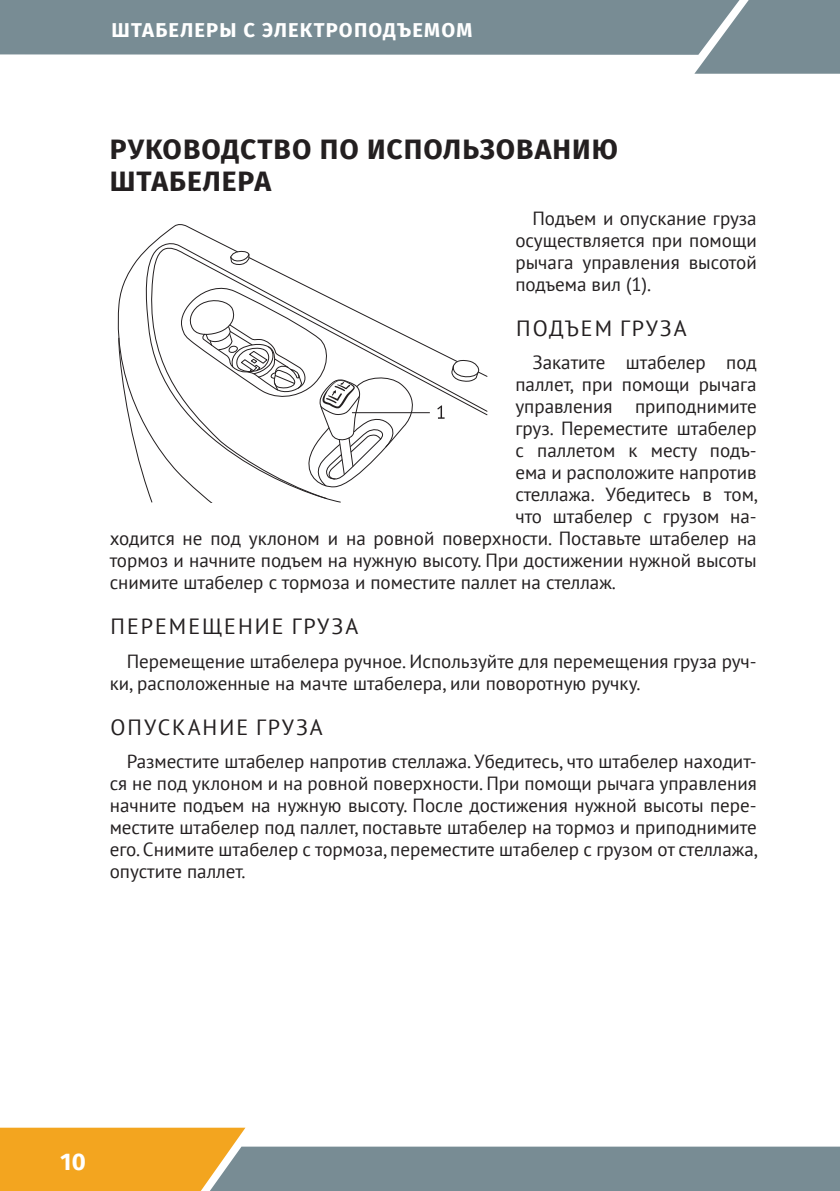
<style>
.page{position:relative;width:840px;height:1191px;background:#fff}
.page>*{position:absolute;margin:0;border:0;box-sizing:border-box;transform-origin:0 0}
.t1{font:700 28px/32px "Fira Sans OT";letter-spacing:.035em;color:#231f20}
.t2{font:700 24px "Fira Sans OT";color:#fff}
.t3{font:22px "PT Sans";letter-spacing:.09em;color:#231f20}
.t4{font:700 20px "Fira Sans OT";letter-spacing:.06em;color:#fff}
.t5{font:19px/22px "PT Sans";color:#231f20;text-align:justify}
</style>
<div class="page">
<div style="left:694px;top:0;width:145px;height:74px;background:#788c94"></div>
<svg style="left:0;top:1127px;width:839px;height:64px"></svg>
<div style="left:0;top:0;width:739px;height:55px;background:#788c94"></div>
<svg style="left:117px;top:224px;width:369px;height:278px"></svg>
<hr style="left:352px;top:412px;width:77px;height:1px;background:#231f20">
<p class="t4" style="left:111px;top:16px;width:362px">ШТАБЕЛЕРЫ С ЭЛЕКТРОПОДЪЕМОМ</p>
<h1 class="t1" style="left:110px;top:136px;width:509px">РУКОВОДСТВО ПО ИСПОЛЬЗОВАНИЮ<br>ШТАБЕЛЕРА</h1>
<p class="t5" style="left:515px;top:207px;width:243px;text-indent:17px">Подъем и опускание груза осуществляется при помощи рычага управления высотой подъема вил (1).</p>
<p class="t3" style="left:516px;top:314px;width:172px">ПОДЪЕМ ГРУЗА</p>
<p class="t5" style="left:532px;top:351px;width:226px">Закатите штабелер под</p>
<p class="t5" style="left:515px;top:373px;width:243px">паллет, при помощи рычага</p>
<p class="t5" style="left:515px;top:395px;width:243px">управления приподнимите</p>
<p class="t5" style="left:515px;top:417px;width:243px">груз. Переместите штабелер</p>
<p class="t5" style="left:515px;top:439px;width:243px">с паллетом к месту подъ-</p>
<p class="t5" style="left:515px;top:461px;width:243px">ема и расположите напротив</p>
<p class="t5" style="left:515px;top:483px;width:244px">стеллажа. Убедитесь в том,</p>
<p class="t5" style="left:515px;top:505px;width:243px">что штабелер с грузом на-</p>
<p class="t5" style="left:110px;top:527px;width:648px">ходится не под уклоном и на ровной поверхности. Поставьте штабелер на</p>
<p class="t5" style="left:110px;top:549px;width:648px">тормоз и начните подъем на нужную высоту. При достижении нужной высоты</p>
<p class="t5" style="left:110px;top:571px;width:507px">снимите штабелер с тормоза и поместите паллет на стеллаж.</p>
<p class="t3" style="left:110px;top:612px;width:249px">ПЕРЕМЕЩЕНИЕ ГРУЗА</p>
<p class="t5" style="left:110px;top:649px;width:648px;text-indent:17px">Перемещение штабелера ручное. Используйте для перемещения груза руч&shy;ки, расположенные на мачте штабелера, или поворотную ручку.</p>
<p class="t3" style="left:110px;top:713px;width:213px">ОПУСКАНИЕ ГРУЗА</p>
<p class="t5" style="left:110px;top:750px;width:649px;text-indent:17px">Разместите штабелер напротив стеллажа. Убедитесь, что штабелер находит&shy;ся не под уклоном и на ровной поверхности. При помощи рычага управления начните подъем на нужную высоту. После достижения нужной высоты пере&shy;местите штабелер под паллет, поставьте штабелер на тормоз и приподнимите его. Снимите штабелер с тормоза, переместите штабелер с грузом от стеллажа, опустите паллет.</p>
<p class="t2" style="left:60px;top:1144px;width:27px">10</p>
</div>
